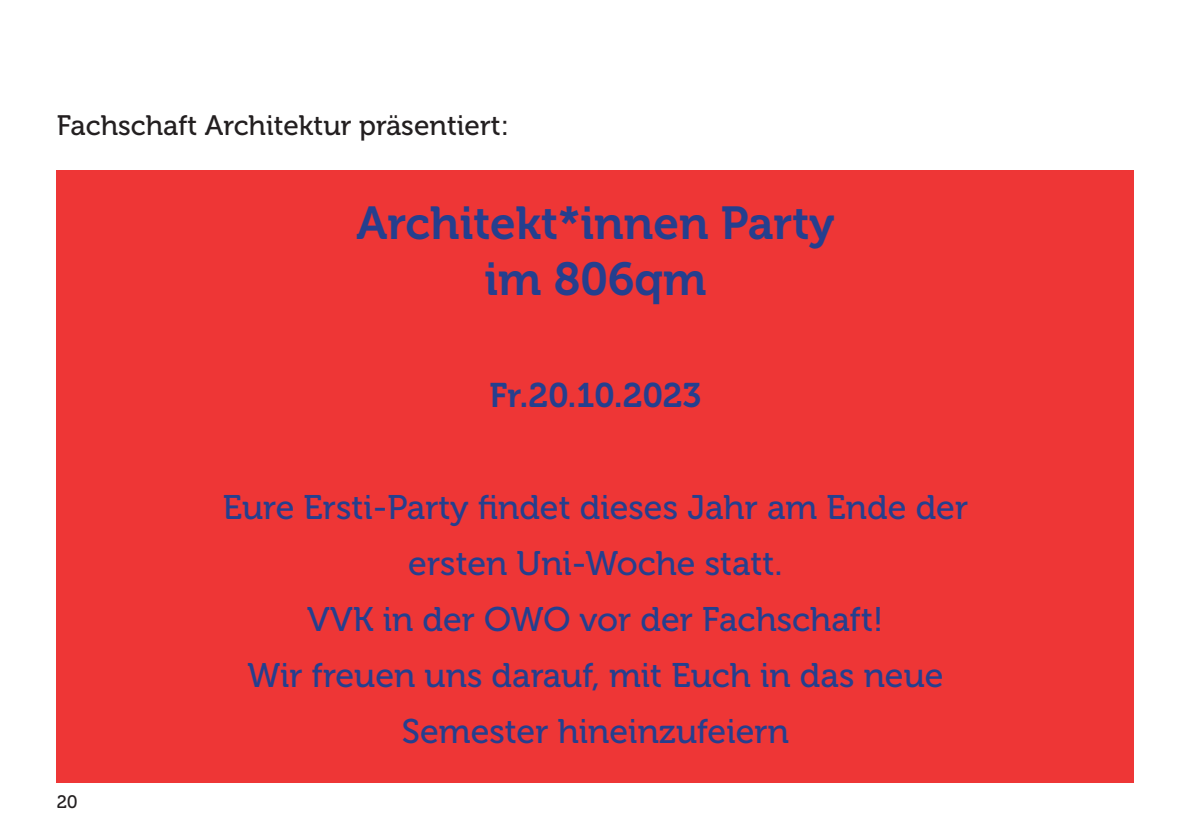
<style>
.page{position:relative;width:1191px;height:840px;background:#fff}
.page>*{position:absolute;margin:0;border:0;box-sizing:border-box;transform-origin:0 0}
.t1{font:46px "Museo 700";color:#253f8e}
.t2{font:34px/56px "Museo 500";color:#253f8e;text-align:center}
.t3{font:34px "Museo 700";letter-spacing:-.005em;color:#253f8e}
.t4{font:28px "Museo 500";color:#231f20}
.t5{font:18px "Museo 500";color:#231f20}
</style>
<div class="page">
<div style="left:57px;top:170px;width:1077px;height:612px;background:#ee3636"></div>
<p class="t4" style="left:57px;top:109px;width:454px">Fachschaft Architektur präsentiert:</p>
<p class="t1" style="left:356px;top:197px;width:479px">Architekt*innen Party</p>
<p class="t1" style="left:484px;top:253px;width:224px">im 806qm</p>
<p class="t3" style="left:489px;top:376px;width:213px">Fr.20.10.2023</p>
<p class="t5" style="left:57px;top:791px;width:23px">20</p>
<p class="t2" style="left:223px;top:479px;width:747px">Eure Ersti-Party findet dieses Jahr am Ende der ersten Uni-Woche statt.</p>
<p class="t2" style="left:307px;top:591px;width:578px">VVK in der OWO vor der Fachschaft!</p>
<p class="t2" style="left:247px;top:647px;width:698px">Wir freuen uns darauf, mit Euch in das neue<br>Semester hineinzufeiern</p>
</div>
